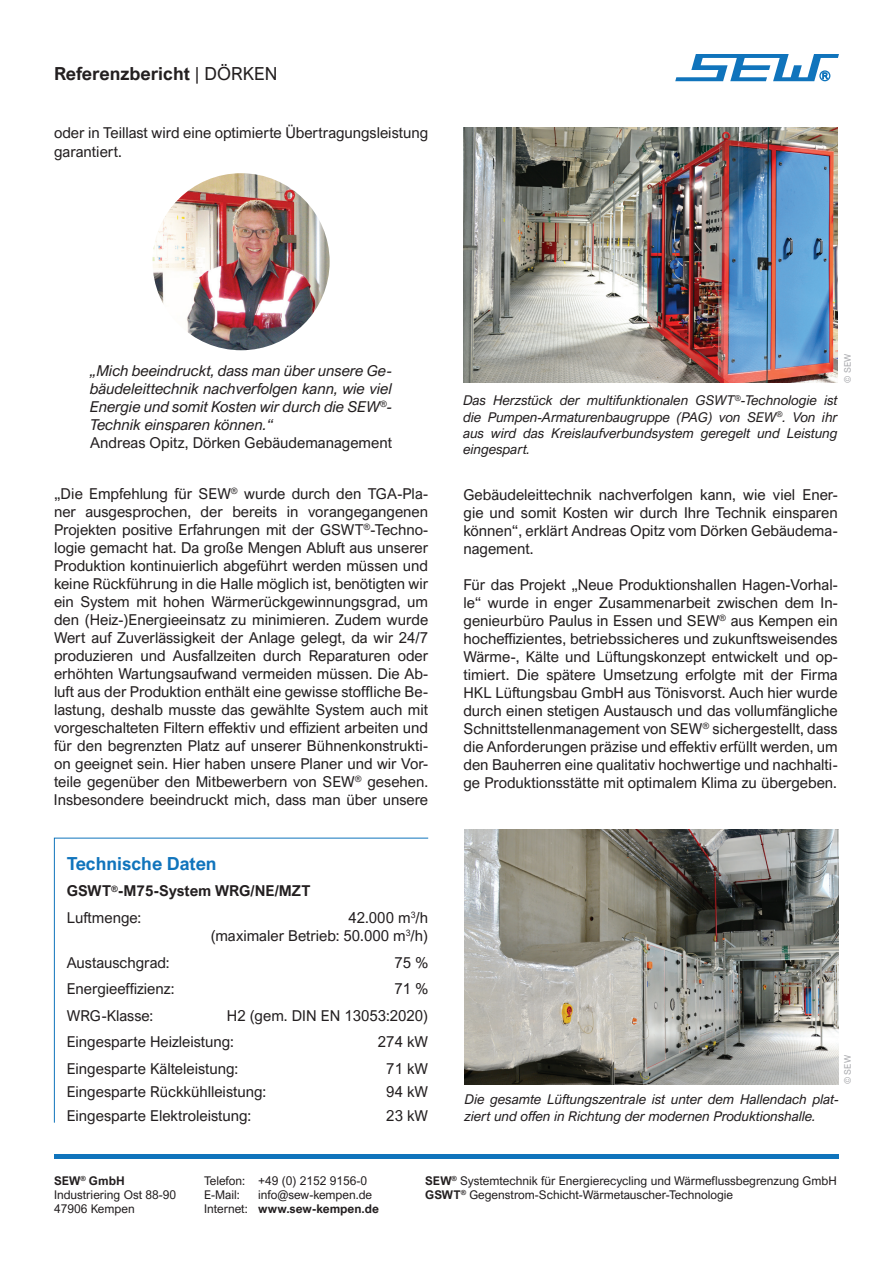
<style>
.page{position:relative;width:893px;height:1263px;background:#fff}
.page>*{position:absolute;margin:0;border:0;box-sizing:border-box;transform-origin:0 0}
.t1{font:700 18px "Arial Nova";color:#231f20}
.t2{font:700 18px "Arial Nova";color:#1074bc}
.t3{font:15px/18px "Arial Nova";color:#231f20;text-align:justify}
.t4{font:italic 15px/18px "Arial Nova";color:#231f20;text-align:justify}
.t5{font:700 15px/26.5px "Arial Nova";color:#231f20}
.t6{font:italic 13.5px/16.2px "Arial Nova";color:#231f20;text-align:justify}
.t7{font:12px/14.4px "Arial Nova";color:#231f20}
.t8{font:9px "Arial Nova";color:#a8a9ad}
.s1{font-weight:400}
.s2{font-weight:700}
</style>
<div class="page">
<div style="left:54px;top:1154px;width:785px;height:5px;background:#1074bc"></div>
<svg style="left:54px;top:837px;width:375px;height:286px"></svg>
<img style="left:465px;top:829px;width:374px;height:255px">
<img style="left:463px;top:128px;width:375px;height:255px">
<svg style="left:675px;top:54px;width:164px;height:27px"></svg>
<img style="left:153px;top:173px;width:177px;height:177px;border-radius:89px">
<p class="t1" style="left:54px;top:63px;width:225px">Referenzbericht <span class="s1">| DÖRKEN</span></p>
<p class="t3" style="left:54px;top:124px;width:376px">oder in Teillast wird eine optimierte Übertragungsleistung garantiert.</p>
<p class="t4" style="left:90px;top:362px;width:303px">„Mich beeindruckt, dass man über unsere Ge&shy;bäudeleittechnik nachverfolgen kann, wie viel Energie und somit Kosten wir durch die SEW<sup>®</sup>- Technik einsparen können.“</p>
<p class="t3" style="left:90px;top:434px;width:303px">Andreas Opitz, Dörken Gebäudemanagement</p>
<p class="t3" style="left:54px;top:484px;width:376px">„Die Empfehlung für SEW<sup>®</sup> wurde durch den TGA-Pla&shy;ner ausgesprochen, der bereits in vorangegangenen Projekten positive Erfahrungen mit der GSWT<sup>®</sup>-Techno&shy;logie gemacht hat. Da große Mengen Abluft aus unserer Produktion kontinuierlich abgeführt werden müssen und keine Rückführung in die Halle möglich ist, benötigten wir ein System mit hohen Wärmerückgewinnungsgrad, um den (Heiz-)Energieeinsatz zu minimieren. Zudem wurde Wert auf Zuverlässigkeit der Anlage gelegt, da wir 24/7 produzieren und Ausfallzeiten durch Reparaturen oder erhöhten Wartungsaufwand vermeiden müssen. Die Ab&shy;luft aus der Produktion enthält eine gewisse stoffliche Be&shy;lastung, deshalb musste das gewählte System auch mit vorgeschalteten Filtern effektiv und effizient arbeiten und für den begrenzten Platz auf unserer Bühnenkonstrukti&shy;on geeignet sein. Hier haben unsere Planer und wir Vor&shy;teile gegenüber den Mitbewerbern von SEW<sup>®</sup> gesehen.<br>Insbesondere beeindruckt mich, dass man über unsere</p>
<p class="t2" style="left:67px;top:853px;width:151px">Technische Daten</p>
<p class="t5" style="left:67px;top:878px;width:245px">GSWT<sup>®</sup>-M75-System WRG/NE/MZT<br><span class="s1">Luftmenge:</span></p>
<p class="t3" style="left:211px;top:909px;width:219px;text-align:right">42.000 m<sup>3</sup>/h<br>(maximaler Betrieb: 50.000 m<sup>3</sup>/h)</p>
<p class="t3" style="left:67px;top:953px;width:104px">Austauschgrad:</p>
<p class="t3" style="left:395px;top:953px;width:35px">75 %</p>
<p class="t3" style="left:67px;top:980px;width:109px">Energieeffizienz:</p>
<p class="t3" style="left:395px;top:980px;width:35px">71 %</p>
<p class="t3" style="left:67px;top:1006px;width:88px">WRG-Klasse:</p>
<p class="t3" style="left:67px;top:1002px;width:363px;line-height:26.5px;text-indent:160px">H2 (gem. DIN EN 13053:2020)<br>Eingesparte Heizleistung:</p>
<p class="t3" style="left:378px;top:1033px;width:52px">274 kW</p>
<p class="t3" style="left:67px;top:1059px;width:173px">Eingesparte Kälteleistung:</p>
<p class="t3" style="left:386px;top:1059px;width:43px">71 kW</p>
<p class="t3" style="left:67px;top:1083px;width:201px">Eingesparte Rückkühlleistung:</p>
<p class="t3" style="left:386px;top:1083px;width:43px">94 kW</p>
<p class="t3" style="left:67px;top:1106px;width:186px">Eingesparte Elektroleistung:</p>
<p class="t3" style="left:386px;top:1106px;width:43px">23 kW</p>
<p class="t8" style="left:842px;top:383px;width:31px;rotate:-90deg">© SEW</p>
<p class="t6" style="left:463px;top:392px;width:376px">Das Herzstück der multifunktionalen GSWT<sup>®</sup>-Technologie ist die Pumpen-Armaturenbaugruppe (PAG) von SEW<sup>®</sup>. Von ihr aus wird das Kreislaufverbundsystem geregelt und Leistung eingespart.</p>
<p class="t3" style="left:463px;top:486px;width:376px">Gebäudeleittechnik nachverfolgen kann, wie viel Ener&shy;gie und somit Kosten wir durch Ihre Technik einsparen können“, erklärt Andreas Opitz vom Dörken Gebäudema&shy;nagement.</p>
<p class="t3" style="left:463px;top:576px;width:376px">Für das Projekt „Neue Produktionshallen Hagen-Vorhal&shy;le“ wurde in enger Zusammenarbeit zwischen dem In&shy;genieurbüro Paulus in Essen und SEW<sup>®</sup> aus Kempen ein hocheffizientes, betriebssicheres und zukunftsweisendes Wärme-, Kälte und Lüftungskonzept entwickelt und op&shy;timiert. Die spätere Umsetzung erfolgte mit der Firma HKL Lüftungsbau GmbH aus Tönisvorst. Auch hier wurde durch einen stetigen Austausch und das vollumfängliche Schnittstellenmanagement von SEW<sup>®</sup> sichergestellt, dass die Anforderungen präzise und effektiv erfüllt werden, um den Bauherren eine qualitativ hochwertige und nachhalti&shy;ge Produktionsstätte mit optimalem Klima zu übergeben.</p>
<p class="t8" style="left:842px;top:1084px;width:31px;rotate:-90deg">© SEW</p>
<p class="t6" style="left:465px;top:1091px;width:376px">Die gesamte Lüftungszentrale ist unter dem Hallendach plat&shy;ziert und offen in Richtung der modernen Produktionshalle.</p>
<p class="t7" style="left:54px;top:1173px;width:124px"><span class="s2">SEW</span><sup>®</sup> <span class="s2">GmbH<br></span>Industriering Ost 88-90<br>47906 Kempen</p>
<p class="t7" style="left:204px;top:1173px;width:164px">Telefon: +49 (0) 2152 9156-0<br>E-Mail:</p>
<p class="t7" style="left:204px;top:1187px;width:177px;text-indent:54px">info@sew-kempen.de<br>Internet: <span class="s2">www.sew-kempen.de</span></p>
<p class="t7" style="left:425px;top:1173px;width:413px"><span class="s2">SEW</span><sup>®</sup> Systemtechnik für Energierecycling und Wärmeflussbegrenzung GmbH<br><span class="s2">GSWT</span><sup>®</sup> Gegenstrom-Schicht-Wärmetauscher-Technologie</p>
</div>
